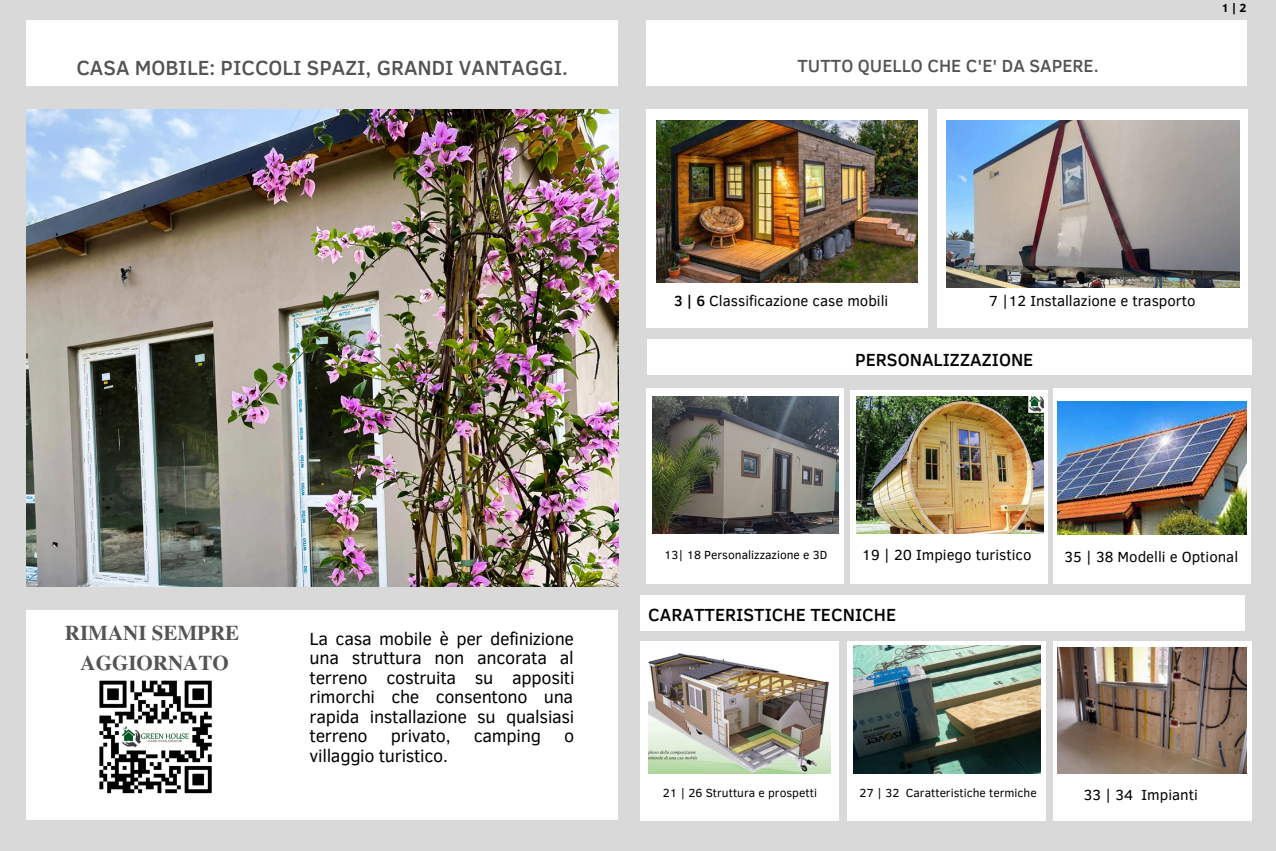
<style>
.page{position:relative;width:1276px;height:851px;background:#fff}
.page>*{position:absolute;margin:0;border:0;box-sizing:border-box;transform-origin:0 0}
.t1{font:500 21px "Clear Sans";color:#545454}
.t2{font:700 21px/29.7px "Te X Gyre Termes";color:#545454;text-align:center}
.t3{font:18px/19.5px "Clear Sans";letter-spacing:-.015em;color:#000;text-align:justify}
.t4{font:500 18px "Clear Sans";color:#000}
.t5{font:500 18px "Clear Sans";color:#545454}
.t6{font:15px "Clear Sans";color:#000}
.t7{font:12px "Clear Sans";color:#000}
.t8{font:700 12px "Clear Sans";color:#000}
.s1{font-weight:500}
</style>
<div class="page">
<div style="left:0;top:0;width:1275px;height:850px;background:#d9d9d9"></div>
<div style="left:27px;top:21px;width:591px;height:65px;background:#fff"></div>
<img style="left:26px;top:110px;width:592px;height:477px">
<div style="left:26px;top:610px;width:592px;height:209px;background:#fff"></div>
<img style="left:99px;top:680px;width:113px;height:114px">
<div style="left:646px;top:21px;width:600px;height:65px;background:#fff"></div>
<div style="left:646px;top:110px;width:281px;height:218px;background:#fff"></div>
<div style="left:937px;top:110px;width:310px;height:218px;background:#fff"></div>
<img style="left:656px;top:121px;width:261px;height:162px">
<div style="left:646px;top:388px;width:198px;height:196px;background:#fff"></div>
<img style="left:652px;top:396px;width:186px;height:138px">
<img style="left:946px;top:121px;width:292px;height:166px">
<div style="left:646px;top:339px;width:605px;height:36px;background:#fff"></div>
<div style="left:849px;top:390px;width:198px;height:193px;background:#fff"></div>
<div style="left:1052px;top:388px;width:198px;height:196px;background:#fff"></div>
<img style="left:856px;top:396px;width:187px;height:138px">
<div style="left:639px;top:594px;width:605px;height:36px;background:#fff"></div>
<div style="left:640px;top:640px;width:198px;height:180px;background:#fff"></div>
<div style="left:847px;top:640px;width:198px;height:180px;background:#fff"></div>
<div style="left:1053px;top:640px;width:198px;height:180px;background:#fff"></div>
<img style="left:1057px;top:401px;width:189px;height:133px">
<img style="left:648px;top:653px;width:182px;height:120px">
<img style="left:1057px;top:647px;width:189px;height:126px">
<img style="left:853px;top:645px;width:186px;height:128px">
<p class="t1" style="left:76px;top:52px;width:493px">CASA MOBILE: PICCOLI SPAZI, GRANDI VANTAGGI.</p>
<p class="t5" style="left:797px;top:53px;width:303px">TUTTO QUELLO CHE C'E' DA SAPERE.</p>
<p class="t8" style="left:1221px;top:-1px;width:26px">1 | 2</p>
<p class="t2" style="left:65px;top:617px;width:176px">RIMANI SEMPRE<br>AGGIORNATO</p>
<p class="t3" style="left:309px;top:628px;width:266px">La casa mobile è per definizione una struttura non ancorata al terreno costruita su appositi rimorchi che consentono una rapida installazione su qualsiasi terreno</p>
<p class="t3" style="left:391px;top:725px;width:61px">privato,</p>
<p class="t3" style="left:474px;top:725px;width:69px">camping</p>
<p class="t3" style="left:564px;top:725px;width:12px">o</p>
<p class="t3" style="left:309px;top:744px;width:140px">villaggio turistico.</p>
<p class="t6" style="left:674px;top:290px;width:216px"><span class="s1">3 | 6</span> Classificazione case mobili</p>
<p class="t6" style="left:988px;top:290px;width:208px">7 |12 Installazione e trasporto</p>
<p class="t4" style="left:855px;top:346px;width:180px">PERSONALIZZAZIONE</p>
<p class="t7" style="left:664px;top:546px;width:165px">13| 18 Personalizzazione e 3D</p>
<p class="t6" style="left:861px;top:544px;width:171px">19 | 20 Impiego turistico</p>
<p class="t6" style="left:1064px;top:546px;width:175px">35 | 38 Modelli e Optional</p>
<p class="t4" style="left:648px;top:601px;width:249px">CARATTERISTICHE TECNICHE</p>
<p class="t7" style="left:662px;top:783px;width:156px">21 | 26 Struttura e prospetti</p>
<p class="t7" style="left:859px;top:784px;width:179px">27 | 32 Caratteristiche termiche</p>
<p class="t6" style="left:1083px;top:784px;width:115px">33 | 34 Impianti</p>
</div>
